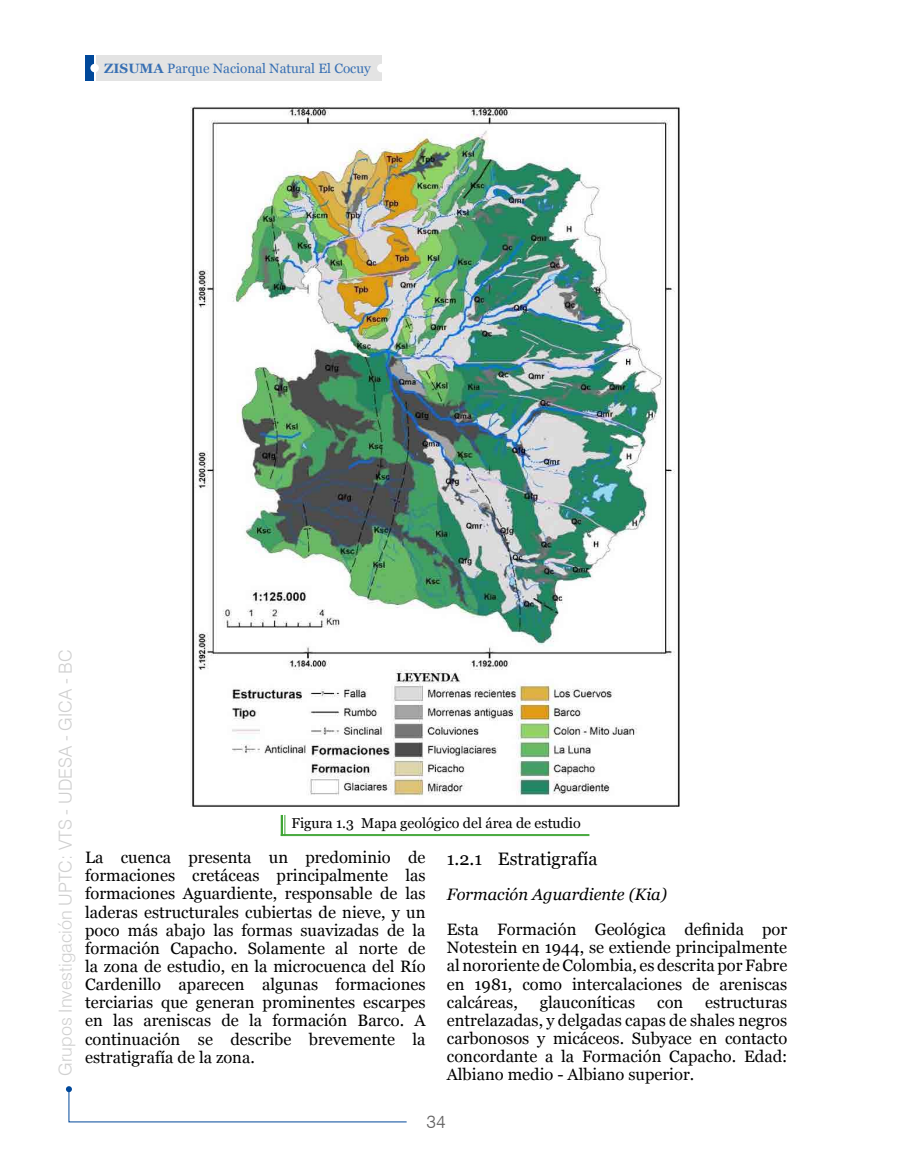
<style>
.page{position:relative;width:915px;height:1170px;background:#fff}
.page>*{position:absolute;margin:0;border:0;box-sizing:border-box;transform-origin:0 0}
.t1{font:300 18px "Swiss 721 BT";color:#d0d0d0}
.t2{font:18px "Georgia";color:#000}
.t3{font:300 18px "Swiss 721 BT";color:#646363}
.t4{font:16.5px/18.1px "Georgia";color:#000;text-align:justify}
.t5{font:italic 16.5px "Georgia";color:#000}
.t6{font:14.25px "Georgia";color:#000}
.t7{font:13.5px "Georgia";color:#376fb3}
.s1{font-weight:700}
</style>
<div class="page">
<div style="left:96px;top:55px;width:285px;height:26px;background:#e3e3e3"></div>
<div style="left:85px;top:55px;width:9px;height:26px;background:#00489a"></div>
<div style="left:90px;top:64px;width:9px;height:8px;background:#fff;border-radius:50%"></div>
<div style="left:377px;top:64px;width:8px;height:8px;background:#fff;border-radius:50%"></div>
<svg style="left:66px;top:1086px;width:341px;height:36px"></svg>
<hr style="left:280px;top:814px;width:3px;height:21px;background:#3fa535">
<svg style="left:284px;top:815px;width:1px;height:19px"></svg>
<hr style="left:280px;top:835px;width:309px;height:1px;background:#3fa535">
<hr style="left:280px;top:834px;width:309px;height:1px;background:#3fa535">
<img style="left:191px;top:106px;width:489px;height:700px">
<p class="t7" style="left:104px;top:59px;width:268px"><span class="s1">ZISUMA</span> Parque Nacional Natural El Cocuy</p>
<p class="t1" style="left:54px;top:1075px;width:428px;rotate:-90deg">Grupos Investigación UPTC: VTS - UDESA - GICA - BC</p>
<p class="t6" style="left:291px;top:812px;width:291px">Figura 1.3 Mapa geológico del área de estudio</p>
<p class="t4" style="left:85px;top:847px;width:342px">La cuenca presenta un predominio de formaciones cretáceas principalmente las formaciones Aguardiente, responsable de las laderas estructurales cubiertas de nieve, y un poco más abajo las formas suavizadas de la formación Capacho. Solamente al norte de la zona de estudio, en la microcuenca del Río Cardenillo aparecen algunas formaciones terciarias que generan prominentes escarpes en las areniscas de la formación Barco. A continuación se describe brevemente la estratigrafía de la zona.</p>
<p class="t2" style="left:446px;top:845px;width:152px">1.2.1 Estratigrafía</p>
<p class="t5" style="left:446px;top:882px;width:221px">Formación Aguardiente (Kia)</p>
<p class="t4" style="left:446px;top:919px;width:342px">Esta Formación Geológica definida por Notestein en 1944, se extiende principalmente al nororiente de Colombia, es descrita por Fabre en 1981, como intercalaciones de areniscas calcáreas,</p>
<p class="t4" style="left:539px;top:992px;width:97px">glauconíticas</p>
<p class="t4" style="left:657px;top:992px;width:28px">con</p>
<p class="t4" style="left:446px;top:992px;width:342px;text-indent:258px">estructuras entrelazadas, y delgadas capas de shales negros carbonosos y micáceos. Subyace en contacto concordante a la Formación Capacho. Edad:<br>Albiano medio - Albiano superior.</p>
<p class="t3" style="left:426px;top:1110px;width:21px">34</p>
</div>
